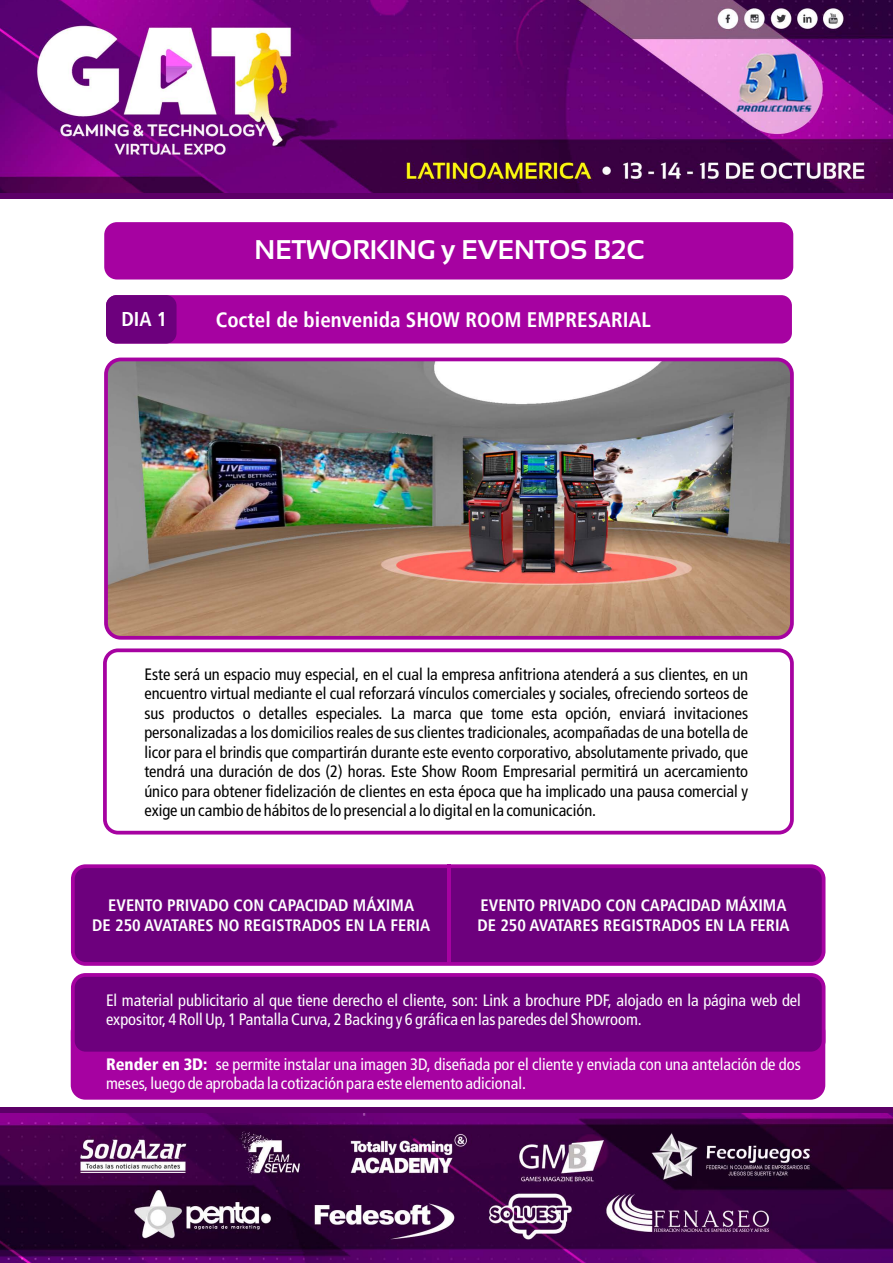
<style>
.page{position:relative;width:893px;height:1263px;background:#fff}
.page>*{position:absolute;margin:0;border:0;box-sizing:border-box;transform-origin:0 0}
.t1{font:700 27px "Sansation";color:#fff}
.t2{font:700 condensed 21px "Frutiger LT";color:#fff}
.t3{font:700 condensed 19.95px "Frutiger LT";color:#fff}
.t4{font:condensed 16.5px/19.5px "Frutiger LT";color:#000;text-align:justify}
.t5{font:condensed 16.5px/19.5px "Frutiger LT";color:#fff}
.t6{font:700 condensed 16.5px/19.6px "Frutiger LT";color:#fff;text-align:center}
.s1{font-weight:900}
</style>
<div class="page">
<div style="left:71px;top:1017px;width:754px;height:83px;background:#a602a1;border:4px solid #a602a1;border-radius:13px"></div>
<div style="left:104px;top:222px;width:689px;height:57px;background:#a602a1;border-radius:13px"></div>
<div style="left:106px;top:295px;width:686px;height:48px;background:#a602a1;border-radius:11px"></div>
<img style="left:106px;top:359px;width:686px;height:279px;border-radius:15px">
<div style="left:104px;top:358px;width:690px;height:282px;border:4px solid #a602a1;border-radius:15px"></div>
<div style="left:106px;top:295px;width:71px;height:48px;background:#6d007d;border-radius:11px"></div>
<div style="left:103px;top:648px;width:691px;height:186px;background:#fff;border:4px solid #a602a1;border-radius:13px"></div>
<img style="left:0;top:1113px;width:893px;height:150px">
<div style="left:0;top:1107px;width:893px;height:6px;background:#5c0067"></div>
<div style="left:71px;top:864px;width:754px;height:102px;background:#6d007d;border:4px solid #a602a1;border-radius:13px"></div>
<div style="left:71px;top:973px;width:754px;height:82px;background:#6d007d;border:4px solid #a602a1;border-radius:13px"></div>
<hr style="left:448px;top:865px;width:3px;height:99px;background:#a602a1">
<img style="left:0;top:0;width:892px;height:194px">
<div style="left:0;top:194px;width:893px;height:5px;background:#5c0067"></div>
<h1 class="t1" style="left:255px;top:240px;width:392px">NETWORKING y EVENTOS B2C</h1>
<p class="t3" style="left:121px;top:311px;width:47px">DIA 1</p>
<p class="t2" style="left:216px;top:311px;width:436px">Coctel de bienvenida SHOW ROOM EMPRESARIAL</p>
<p class="t4" style="left:144px;top:666px;width:605px">Este será un espacio muy especial, en el cual la empresa anfitriona atenderá a sus clientes, en un encuentro virtual mediante el cual reforzará vínculos comerciales y sociales, ofreciendo sorteos de sus productos o detalles especiales. La marca que tome esta opción, enviará invitaciones personalizadas a los domicilios reales de sus clientes tradicionales, acompañadas de una botella de licor para el brindis que compartirán durante este evento corporativo, absolutamente privado, que tendrá una duración de dos (2) horas. Este Show Room Empresarial permitirá un acercamiento único para obtener fidelización de clientes en esta época que ha implicado una pausa comercial y exige un cambio de hábitos de lo presencial a lo digital en la comunicación.</p>
<p class="t6" style="left:92px;top:897px;width:339px">EVENTO PRIVADO CON CAPACIDAD MÁXIMA<br>DE 250 AVATARES NO REGISTRADOS EN LA FERIA</p>
<p class="t6" style="left:477px;top:897px;width:314px;text-align:left">EVENTO PRIVADO CON CAPACIDAD MÁXIMA<br>DE 250 AVATARES REGISTRADOS EN LA FERIA</p>
<p class="t5" style="left:106px;top:992px;width:696px">El material publicitario al que tiene derecho el cliente, son: Link a brochure PDF, alojado en la página web del expositor, 4 Roll Up, 1 Pantalla Curva, 2 Backing y 6 gráfica en las paredes del Showroom.</p>
<p class="t5" style="left:106px;top:1056px;width:696px"><span class="s1">Render en 3D:</span> se permite instalar una imagen 3D, diseñada por el cliente y enviada con una antelación de dos meses, luego de aprobada la cotización para este elemento adicional.</p>
</div>
